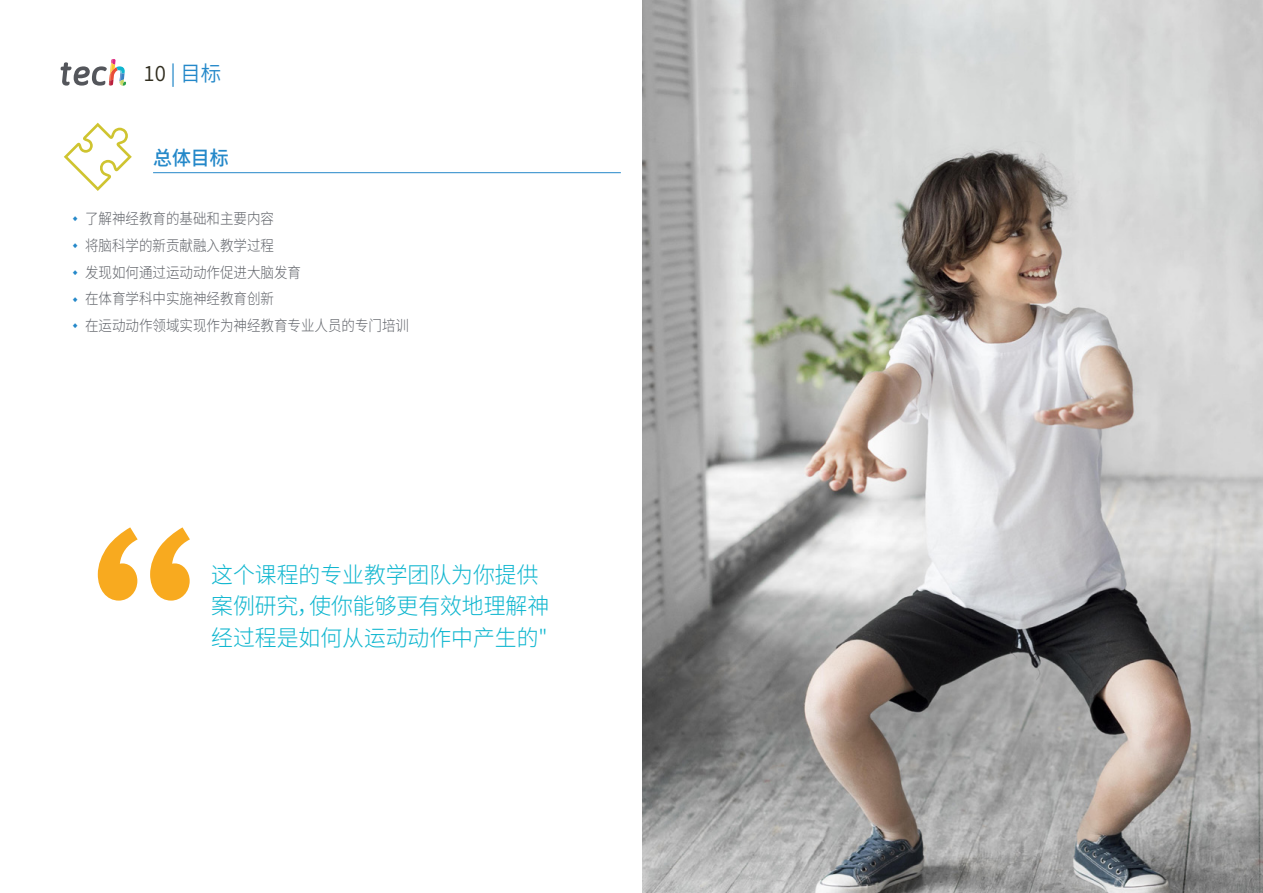
<style>
.page{position:relative;width:1263px;height:893px;background:#fff}
.page>*{position:absolute;margin:0;border:0;box-sizing:border-box;transform-origin:0 0}
.t1{font:300 22.5px/31.5px "Source Han Sans CN";color:#0fb6cf}
.t2{font:21px "Source Han Sans CN";color:#2488c9}
.t3{font:500 19.5px "Source Han Sans CN";color:#2488c9}
.t4{font:300 15px/26.7px "Source Han Sans CN";color:#61646a;scale:.9 1}
.s1{color:#312e20}
</style>
<div class="page">
<hr style="left:153px;top:172px;width:468px;height:1px;background:#2488c9">
<svg style="left:64px;top:123px;width:68px;height:68px"></svg>
<img style="left:642px;top:0;width:621px;height:893px">
<svg style="left:98px;top:527px;width:92px;height:74px"></svg>
<svg style="left:61px;top:59px;width:65px;height:27px"></svg>
<h2 class="t2" style="left:144px;top:61px;width:79px"><span class="s1">10</span> | 目标</h2>
<h3 class="t3" style="left:153px;top:147px;width:77px">总体目标</h3>
<p class="t4" style="left:85px;top:206px;width:361px">了解神经教育的基础和主要内容<br>将脑科学的新贡献融入教学过程<br>发现如何通过运动动作促进大脑发育<br>在体育学科中实施神经教育创新<br>在运动动作领域实现作为神经教育专业人员的专门培训</p>
<h1 class="t1" style="left:211px;top:559px;width:339px">这个课程的专业教学团队为你提供案例研究，使你能够更有效地理解神经过程是如何从运动动作中产生的"</h1>
</div>
